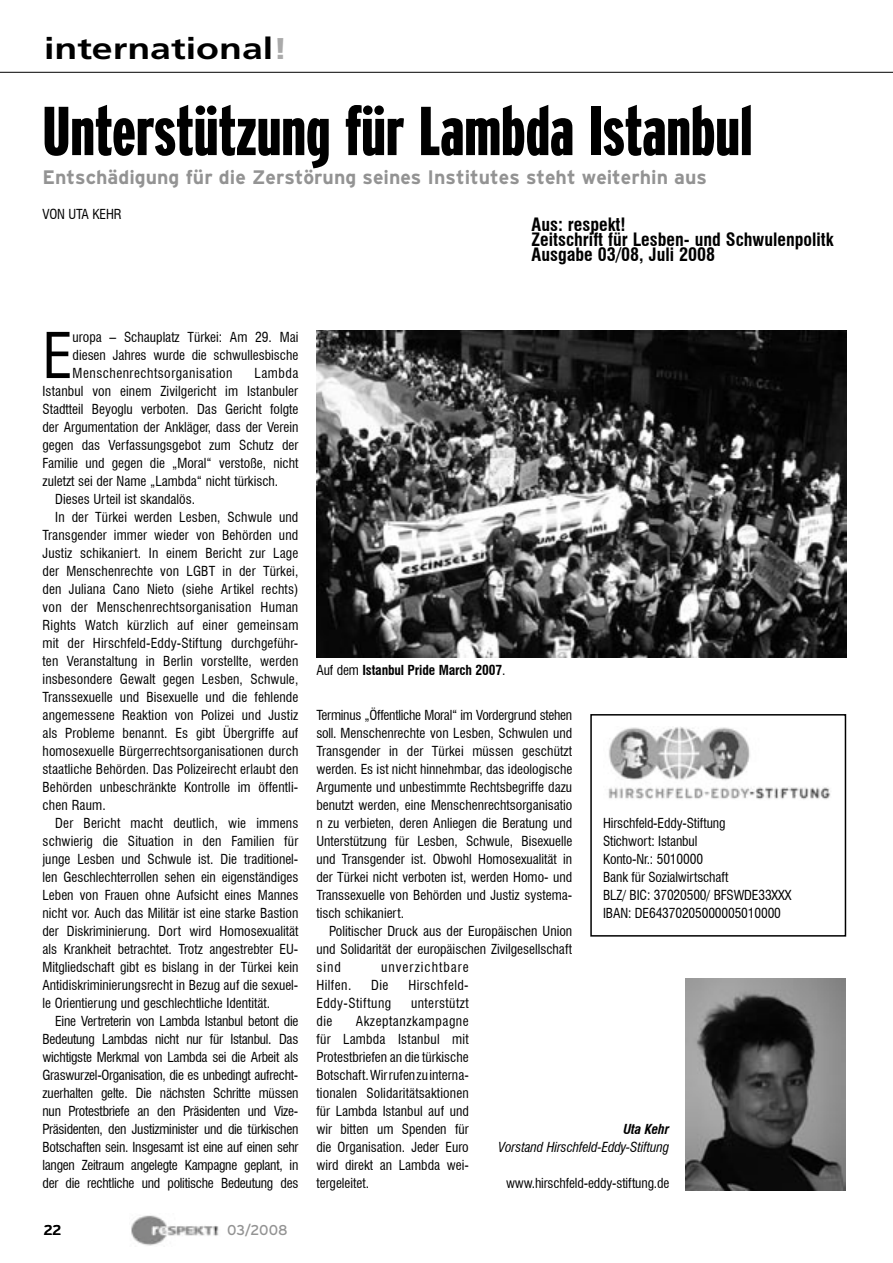
<style>
.page{position:relative;width:893px;height:1263px;background:#fff}
.page>*{position:absolute;margin:0;border:0;box-sizing:border-box;transform-origin:0 0}
.Head_46_pt{font:900 extra-condensed 69px "Interstate";color:#000}
.Erster_Absatz{font:condensed 61.35px "Swiss 721 BT";color:#000}
.Rubrik_links{font:700 30px "Frutiger CE";color:#000;scale:1.25 1}
.Head_grau{font:700 19.5px "Interstate";color:#939393}
.Quelle_Pressespiegel{font:700 condensed 18px "Swiss 721 BT";color:#000}
.t1{font:14.25px "Interstate";letter-spacing:-.005em;color:#939393}
.t2{font:14.25px "Interstate";color:#000}
.Nachrichten{font:condensed 13.5px/18px "Swiss 721 BT";color:#000;text-align:justify}
.Erster_Absatz-2{font:condensed 13.5px/18px "Swiss 721 BT";color:#000;text-align:justify}
.Nachrichten_Head{font:condensed 13.5px "Swiss 721 BT";letter-spacing:-.01em;color:#000}
.Nachrichten-2{font:condensed 13.5px "Swiss 721 BT";letter-spacing:.03em;color:#000}
.Autorenkasten{font:italic condensed 13.5px "Swiss 721 BT";letter-spacing:-.01em;color:#000}
.Autorenkasten-2{font:condensed 13.5px "Swiss 721 BT";letter-spacing:-.01em;color:#000}
.BU{font:700 condensed 13.5px "Swiss 721 BT";letter-spacing:-.01em;color:#000}
.Nachrichten-3{font:condensed 13.5px "Swiss 721 BT";letter-spacing:.075em;color:#000}
.Autor{font:condensed 13.5px "Swiss 721 BT";letter-spacing:-.01em;color:#000}
.Autorenkasten-3{font:italic 700 condensed 13.5px "Swiss 721 BT";letter-spacing:-.01em;color:#000}
.s1{color:#aaa}
.s2{font-weight:400}
</style>
<div class="page">
<img style="left:131px;top:1215px;width:88px;height:31px">
<hr style="left:0;top:72px;width:893px;height:1px;background:#000">
<img style="left:608px;top:727px;width:223px;height:73px">
<div style="left:590px;top:714px;width:256px;height:222px;border:2px solid #000"></div>
<img style="left:316px;top:331px;width:530px;height:326px">
<img style="left:685px;top:978px;width:160px;height:212px">
<p class="Rubrik_links" style="left:44px;top:30px;width:197px">international<span class="s1">!</span></p>
<p class="Head_46_pt" style="left:43px;top:93px;width:711px">Unterstützung für Lambda Istanbul</p>
<p class="Head_grau" style="left:43px;top:166px;width:666px">Entschädigung für die Zerstörung seines Institutes steht weiterhin aus</p>
<p class="Autor" style="left:43px;top:206px;width:81px">VON UTA KEHR</p>
<p class="Quelle_Pressespiegel" style="left:531px;top:213px;width:96px">Aus: respekt!</p>
<p class="Quelle_Pressespiegel" style="left:531px;top:228px;width:303px">Zeitschrift für Lesben- und Schwulenpolitk</p>
<p class="Quelle_Pressespiegel" style="left:531px;top:243px;width:185px">Ausgabe 03/08, Juli 2008</p>
<p class="Erster_Absatz" style="left:43px;top:319px;width:32px">E</p>
<p class="Erster_Absatz-2" style="left:73px;top:328px;width:227px">uropa – Schauplatz Türkei: Am 29. Mai diesen Jahres wurde die schwullesbische Menschenrechtsorganisation</p>
<p class="Erster_Absatz-2" style="left:43px;top:364px;width:257px;text-indent:212px">Lambda Istanbul von einem Zivilgericht im Istanbuler Stadtteil Beyoglu verboten. Das Gericht folgte der Argumentation der Ankläger, dass der Verein gegen das Verfassungsgebot zum Schutz der Familie und gegen die „Moral“ verstoße, nicht zuletzt sei der Name „Lambda“ nicht türkisch.</p>
<p class="Nachrichten" style="left:55px;top:490px;width:141px">Dieses Urteil ist skandalös.</p>
<p class="Nachrichten" style="left:43px;top:508px;width:257px;text-indent:13px">In der Türkei werden Lesben, Schwule und Transgender immer wieder von Behörden und Justiz schikaniert. In einem Bericht zur Lage der Menschenrechte von LGBT in der Türkei, den Juliana Cano Nieto (siehe Artikel rechts) von der Menschenrechtsorganisation Human Rights Watch kürzlich auf einer gemeinsam mit der Hirschfeld-Eddy-Stiftung durchgeführ&shy;ten Veranstaltung in Berlin vorstellte, werden insbesondere Gewalt gegen Lesben, Schwule, Transsexuelle und Bisexuelle und die fehlende angemessene Reaktion von Polizei und Justiz als Probleme benannt. Es gibt Übergriffe auf homosexuelle Bürgerrechtsorganisationen durch staatliche Behörden. Das Polizeirecht erlaubt den Behörden unbeschränkte Kontrolle im öffentli&shy;chen Raum.</p>
<p class="Nachrichten" style="left:43px;top:814px;width:257px;text-indent:13px">Der Bericht macht deutlich, wie immens schwierig die Situation in den Familien für junge Lesben und Schwule ist. Die traditionel&shy;len Geschlechterrollen sehen ein eigenständiges Leben von Frauen ohne Aufsicht eines Mannes nicht vor. Auch das Militär ist eine starke Bastion der Diskriminierung. Dort wird Homosexualität als Krankheit betrachtet. Trotz angestrebter EU-Mitgliedschaft gibt es bislang in der Türkei kein Antidiskriminierungsrecht in Bezug auf die sexuel&shy;le Orientierung und geschlechtliche Identität.</p>
<p class="Nachrichten" style="left:43px;top:1012px;width:257px;text-indent:13px">Eine Vertreterin von Lambda Istanbul betont die Bedeutung Lambdas nicht nur für Istanbul. Das wichtigste Merkmal von Lambda sei die Arbeit als Graswurzel-Organisation, die es unbedingt aufrecht&shy;zuerhalten gelte. Die nächsten Schritte müssen nun Protestbriefe an den Präsidenten und Vize-Präsidenten, den Justizminister und die türkischen Botschaften sein. Insgesamt ist eine auf einen sehr langen Zeitraum angelegte Kampagne geplant, in der die rechtliche und politische Bedeutung des</p>
<p class="t2" style="left:43px;top:1222px;width:19px">22</p>
<p class="t1" style="left:227px;top:1222px;width:62px">03/2008</p>
<p class="BU" style="left:316px;top:662px;width:191px"><span class="s2">Auf dem</span> Istanbul Pride March 2007<span class="s2">.</span></p>
<p class="Nachrichten" style="left:316px;top:706px;width:257px">Terminus „Öffentliche Moral“ im Vordergrund stehen soll. Menschenrechte von Lesben, Schwulen und Transgender in der Türkei müssen geschützt werden. Es ist nicht hinnehmbar, das ideologische Argumente und unbestimmte Rechtsbegriffe dazu benutzt werden, eine Menschenrechtsorganisatio n zu verbieten, deren Anliegen die Beratung und Unterstützung für Lesben, Schwule, Bisexuelle und Transgender ist. Obwohl Homosexualität in der Türkei nicht verboten ist, werden Homo- und Transsexuelle von Behörden und Justiz systema&shy;tisch schikaniert.</p>
<p class="Nachrichten" style="left:316px;top:922px;width:257px;text-indent:13px">Politischer Druck aus der Europäischen Union und Solidarität der europäischen Zivilgesellschaft sind</p>
<p class="Nachrichten-3" style="left:381px;top:959px;width:89px">unverzichtbare</p>
<p class="Nachrichten_Head" style="left:603px;top:815px;width:124px">Hirschfeld-Eddy-Stiftung</p>
<p class="Nachrichten_Head" style="left:603px;top:833px;width:96px">Stichwort: Istanbul</p>
<p class="Nachrichten_Head" style="left:603px;top:851px;width:101px">Konto-Nr.: 5010000</p>
<p class="Nachrichten_Head" style="left:603px;top:869px;width:127px">Bank für Sozialwirtschaft</p>
<p class="Nachrichten_Head" style="left:603px;top:887px;width:190px">BLZ/ BIC: 37020500/ BFSWDE33XXX</p>
<p class="Nachrichten_Head" style="left:603px;top:905px;width:179px">IBAN: DE64370205000005010000</p>
<p class="Nachrichten" style="left:316px;top:976px;width:37px">Hilfen.</p>
<p class="Nachrichten" style="left:371px;top:976px;width:19px">Die</p>
<p class="Nachrichten-2" style="left:408px;top:977px;width:62px">Hirschfeld-</p>
<p class="Nachrichten-2" style="left:316px;top:995px;width:76px">Eddy-Stiftung</p>
<p class="Nachrichten-2" style="left:411px;top:995px;width:59px">unterstützt</p>
<p class="Nachrichten" style="left:316px;top:1012px;width:18px">die</p>
<p class="Nachrichten" style="left:316px;top:1012px;width:154px;text-indent:39px">Akzeptanzkampagne für Lambda Istanbul mit Protestbriefen an die türkische Botschaft. Wir rufen zu interna&shy;tionalen Solidaritätsaktionen für Lambda Istanbul auf und wir bitten um Spenden für die Organisation. Jeder Euro wird direkt an Lambda wei&shy;tergeleitet.</p>
<p class="Autorenkasten-3" style="left:623px;top:1121px;width:48px">Uta Kehr</p>
<p class="Autorenkasten" style="left:499px;top:1139px;width:172px">Vorstand Hirschfeld-Eddy-Stiftung</p>
<p class="Autorenkasten-2" style="left:506px;top:1175px;width:165px">www.hirschfeld-eddy-stiftung.de</p>
</div>
